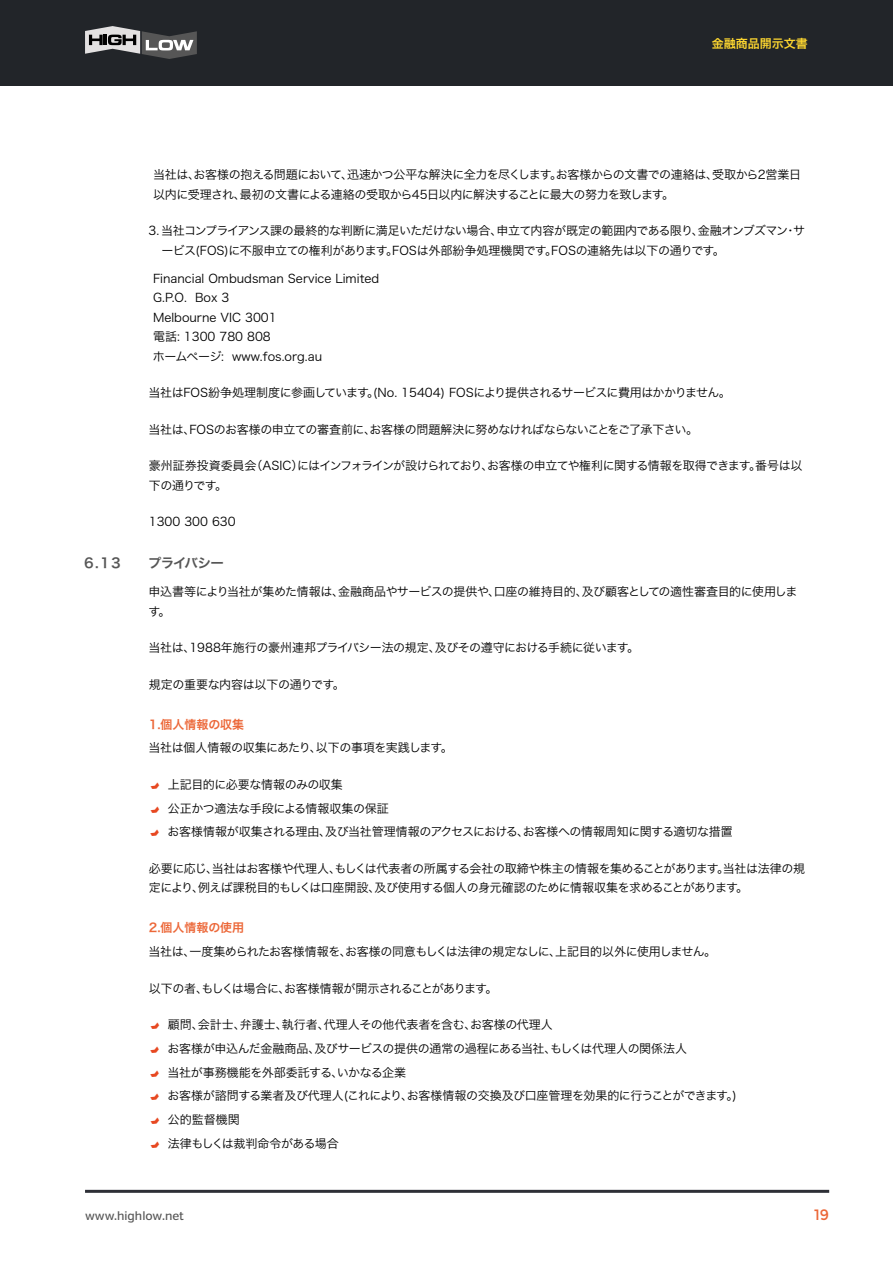
<style>
.page{position:relative;width:893px;height:1263px;background:#fff}
.page>*{position:absolute;margin:0;border:0;box-sizing:border-box;transform-origin:0 0}
.t1{font:15px "Montserrat";color:#ec6738}
.t2{font:13.5px "Hira Kaku Pro W6";letter-spacing:-.055em;color:#565656}
.t3{font:12px/19.5px "Hira Kaku Pro W3";letter-spacing:-.03em;color:#000}
.t4{font:12px/19.5px "Hira Kaku Pro W3";color:#000}
.t5{font:12px "Hira Kaku Pro W6";color:#ec6738}
.t6{font:500 12px "Verb";color:#565656}
.t7{font:12px "Hira Kaku Pro W6";color:#ffd830}
.s1{color:#e74821}
</style>
<div class="page">
<div style="left:0;top:0;width:893px;height:85px;background:#222529"></div>
<svg style="left:85px;top:26px;width:112px;height:33px"></svg>
<hr style="left:85px;top:1190px;width:744px;height:3px;background:#2d2f36">
<p class="t7" style="left:712px;top:33px;width:97px">金融商品開示文書</p>
<p class="t3" style="left:153px;top:164px;width:649px">当社は、お客様の抱える問題において、迅速かつ公平な解決に全力を尽くします。お客様からの文書での連絡は、受取から2営業日以内に受理され、最初の文書による連絡の受取から45日以内に解決することに最大の努力を致します。</p>
<p class="t3" style="left:162px;top:220px;width:645px;text-indent:-13px">3. 当社コンプライアンス課の最終的な判断に満足いただけない場合、申立て内容が既定の範囲内である限り、金融オンブズマン・サービス(FOS)に不服申立ての権利があります。FOSは外部紛争処理機関です。FOSの連絡先は以下の通りです。</p>
<p class="t4" style="left:153px;top:268px;width:228px">Financial Ombudsman Service Limited<br>G.P.O. Box 3<br>Melbourne VIC 3001<br>電話: 1300 780 808<br>ホームページ: www.fos.org.au</p>
<p class="t3" style="left:148px;top:382px;width:584px">当社はFOS紛争処理制度に参画しています。(No. 15404) FOSにより提供されるサービスに費用はかかりません。</p>
<p class="t3" style="left:148px;top:419px;width:551px">当社は、FOSのお客様の申立ての審査前に、お客様の問題解決に努めなければならないことをご了承下さい。</p>
<p class="t3" style="left:149px;top:455px;width:655px">豪州証券投資委員会（ASIC）にはインフォラインが設けられており、お客様の申立てや権利に関する情報を取得できます。番号は以下の通りです。</p>
<p class="t4" style="left:149px;top:511px;width:88px">1300 300 630</p>
<p class="t2" style="left:84px;top:551px;width:38px">6.13</p>
<p class="t2" style="left:148px;top:551px;width:77px">プライバシー</p>
<p class="t3" style="left:148px;top:581px;width:651px">申込書等により当社が集めた情報は、金融商品やサービスの提供や、口座の維持目的、及び顧客としての適性審査目的に使用します。</p>
<p class="t3" style="left:148px;top:637px;width:492px">当社は、1988年施行の豪州連邦プライバシー法の規定、及びその遵守における手続に従います。</p>
<p class="t3" style="left:149px;top:673px;width:197px">規定の重要な内容は以下の通りです。</p>
<p class="t5" style="left:149px;top:713px;width:97px">1. 個人情報の収集</p>
<p class="t3" style="left:148px;top:737px;width:306px">当社は個人情報の収集にあたり、以下の事項を実践します。</p>
<p class="t3" style="left:151px;top:774px;width:194px"><span class="s1">•</span> 上記目的に必要な情報のみの収集</p>
<p class="t3" style="left:151px;top:797px;width:239px"><span class="s1">•</span> 公正かつ適法な手段による情報収集の保証</p>
<p class="t3" style="left:151px;top:821px;width:584px"><span class="s1">•</span> お客様情報が収集される理由、及び当社管理情報のアクセスにおける、お客様への情報周知に関する適切な措置</p>
<p class="t3" style="left:149px;top:858px;width:658px">必要に応じ、当社はお客様や代理人、もしくは代表者の所属する会社の取締や株主の情報を集めることがあります。当社は法律の規定により、例えば課税目的もしくは口座開設、及び使用する個人の身元確認のために情報収集を求めることがあります。</p>
<p class="t5" style="left:149px;top:917px;width:97px">2. 個人情報の使用</p>
<p class="t3" style="left:148px;top:941px;width:569px">当社は、一度集められたお客様情報を、お客様の同意もしくは法律の規定なしに、上記目的以外に使用しません。</p>
<p class="t3" style="left:149px;top:977px;width:350px">以下の者、もしくは場合に、お客様情報が開示されることがあります。</p>
<p class="t4" style="left:151px;top:1014px;width:403px"><span class="s1">•</span> 顧問、会計士、弁護士、執行者、代理人その他代表者を含む、お客様の代理人</p>
<p class="t3" style="left:151px;top:1038px;width:538px"><span class="s1">•</span> お客様が申込んだ金融商品、及びサービスの提供の通常の過程にある当社、もしくは代理人の関係法人</p>
<p class="t3" style="left:151px;top:1061px;width:257px"><span class="s1">•</span> 当社が事務機能を外部委託する、いかなる企業</p>
<p class="t3" style="left:151px;top:1085px;width:590px"><span class="s1">•</span> お客様が諮問する業者及び代理人(これにより、お客様情報の交換及び口座管理を効果的に行うことができます。)</p>
<p class="t3" style="left:151px;top:1109px;width:91px"><span class="s1">•</span> 公的監督機関</p>
<p class="t3" style="left:151px;top:1133px;width:189px"><span class="s1">•</span> 法律もしくは裁判命令がある場合</p>
<p class="t6" style="left:85px;top:1209px;width:101px">www.highlow.net</p>
<p class="t1" style="left:814px;top:1206px;width:16px">19</p>
</div>
